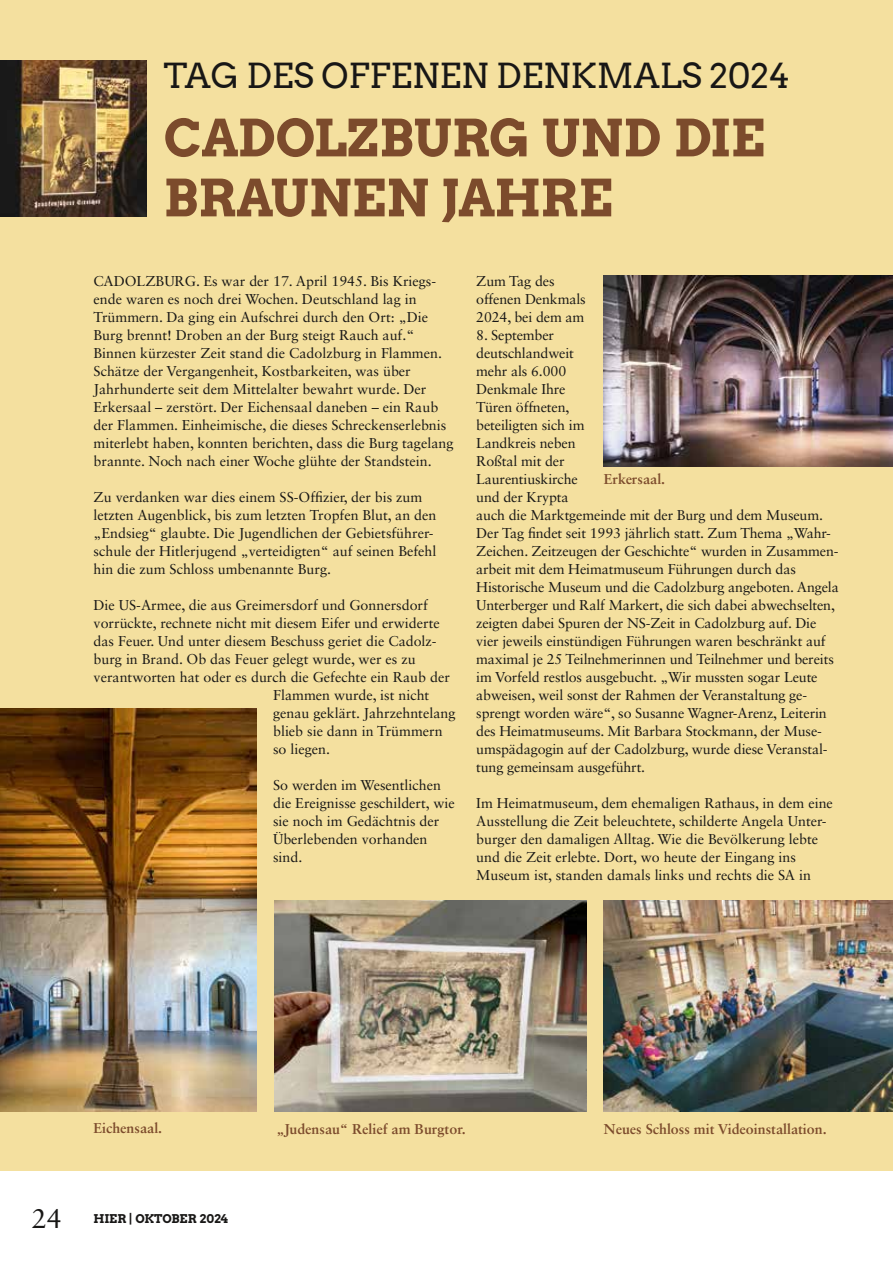
<style>
.page{position:relative;width:893px;height:1263px;background:#fff}
.page>*{position:absolute;margin:0;border:0;box-sizing:border-box;transform-origin:0 0}
.t1{font:51px/60px "Arvo Gruen";letter-spacing:-.015em;color:#7c4b2c}
.t2{font:34.5px "Arvo";color:#181716}
.t3{font:27px "Sabon LT Std";color:#181716}
.t4{font:14.25px/18px "Sabon LT Std";color:#181716}
.t5{font:700 14.25px "Sabon LT Std";color:#7c4b2c}
.t6{font:12px "Arvo Gruen";color:#181716}
</style>
<div class="page">
<div style="left:0;top:0;width:893px;height:1170px;background:#f4e09f"></div>
<img style="left:275px;top:900px;width:312px;height:212px">
<img style="left:0;top:61px;width:147px;height:155px">
<img style="left:0;top:708px;width:256px;height:404px">
<img style="left:604px;top:275px;width:289px;height:192px">
<img style="left:604px;top:900px;width:289px;height:211px">
<h2 class="t2" style="left:164px;top:55px;width:628px">TAG DES OFFENEN DENKMALS 2024</h2>
<h1 class="t1" style="left:164px;top:106px;width:603px">CADOLZBURG UND DIE<br>BRAUNEN JAHRE</h1>
<p class="t4" style="left:94px;top:272px;width:361px">CADOLZBURG. Es war der 17. April 1945. Bis Kriegs&shy;ende waren es noch drei Wochen. Deutschland lag in Trümmern. Da ging ein Aufschrei durch den Ort: „Die Burg brennt! Droben an der Burg steigt Rauch auf.“ Binnen kürzester Zeit stand die Cadolzburg in Flammen.<br>Schätze der Vergangenheit, Kostbarkeiten, was über Jahrhunderte seit dem Mittelalter bewahrt wurde. Der Erkersaal – zerstört. Der Eichensaal daneben – ein Raub der Flammen. Einheimische, die dieses Schreckenserlebnis miterlebt haben, konnten berichten, dass die Burg tagelang brannte. Noch nach einer Woche glühte der Standstein.</p>
<p class="t4" style="left:94px;top:488px;width:344px">Zu verdanken war dies einem SS-Offizier, der bis zum letzten Augenblick, bis zum letzten Tropfen Blut, an den „Endsieg“ glaubte. Die Jugendlichen der Gebietsführer&shy;schule der Hitlerjugend „verteidigten“ auf seinen Befehl hin die zum Schloss umbenannte Burg.</p>
<p class="t4" style="left:94px;top:596px;width:336px">Die US-Armee, die aus Greimersdorf und Gonnersdorf</p>
<p class="t4" style="left:94px;top:614px;width:348px">vorrückte, rechnete nicht mit diesem Eifer und erwiderte</p>
<p class="t4" style="left:94px;top:632px;width:345px">das Feuer. Und unter diesem Beschuss geriet die Cadolz-</p>
<p class="t4" style="left:94px;top:650px;width:324px">burg in Brand. Ob das Feuer gelegt wurde, wer es zu</p>
<p class="t4" style="left:94px;top:668px;width:358px">verantworten hat oder es durch die Gefechte ein Raub der</p>
<p class="t4" style="left:273px;top:686px;width:158px">Flammen wurde, ist nicht</p>
<p class="t4" style="left:273px;top:704px;width:184px">genau geklärt. Jahrzehntelang</p>
<p class="t4" style="left:273px;top:722px;width:171px">blieb sie dann in Trümmern</p>
<p class="t4" style="left:273px;top:740px;width:59px">so liegen.</p>
<p class="t4" style="left:273px;top:776px;width:183px">So werden im Wesentlichen die Ereignisse geschildert, wie sie noch im Gedächtnis der<br>Überlebenden vorhanden sind.</p>
<p class="t4" style="left:476px;top:272px;width:111px">Zum Tag des offenen Denkmals<br>2024, bei dem am</p>
<p class="t4" style="left:476px;top:326px;width:364px">8. September<br>deutschlandweit<br>mehr als 6.000<br>Denkmale Ihre<br>Türen öffneten,<br>beteiligten sich im<br>Landkreis neben<br>Roßtal mit der<br>Laurentiuskirche<br>und der Krypta<br>auch die Marktgemeinde mit der Burg und dem Museum.<br>Der Tag findet seit 1993 jährlich statt. Zum Thema „Wahr-Zeichen. Zeitzeugen der Geschichte“ wurden in Zusammen&shy;arbeit mit dem Heimatmuseum Führungen durch das Historische Museum und die Cadolzburg angeboten. Angela Unterberger und Ralf Markert, die sich dabei abwechselten, zeigten dabei Spuren der NS-Zeit in Cadolzburg auf. Die vier jeweils einstündigen Führungen waren beschränkt auf maximal je 25 Teilnehmerinnen und Teilnehmer und bereits im Vorfeld restlos ausgebucht. „Wir mussten sogar Leute abweisen, weil sonst der Rahmen der Veranstaltung ge&shy;sprengt worden wäre“, so Susanne Wagner-Arenz, Leiterin des Heimatmuseums. Mit Barbara Stockmann, der Muse&shy;umspädagogin auf der Cadolzburg, wurde diese Veranstal&shy;tung gemeinsam ausgeführt.</p>
<p class="t4" style="left:476px;top:794px;width:358px">Im Heimatmuseum, dem ehemaligen Rathaus, in dem eine Ausstellung die Zeit beleuchtete, schilderte Angela Unter&shy;burger den damaligen Alltag. Wie die Bevölkerung lebte und die Zeit erlebte. Dort, wo heute der Eingang ins Museum ist, standen damals links und rechts die SA in</p>
<p class="t5" style="left:604px;top:470px;width:63px">Erkersaal.</p>
<p class="t5" style="left:94px;top:1119px;width:70px">Eichensaal.</p>
<p class="t5" style="left:276px;top:1120px;width:191px">„Judensau“ Relief am Burgtor.</p>
<p class="t5" style="left:604px;top:1120px;width:224px">Neues Schloss mit Videoinstallation.</p>
<h3 class="t3" style="left:32px;top:1202px;width:32px">24</h3>
<p class="t6" style="left:94px;top:1210px;width:136px">HIER | OKTOBER 2024</p>
</div>
